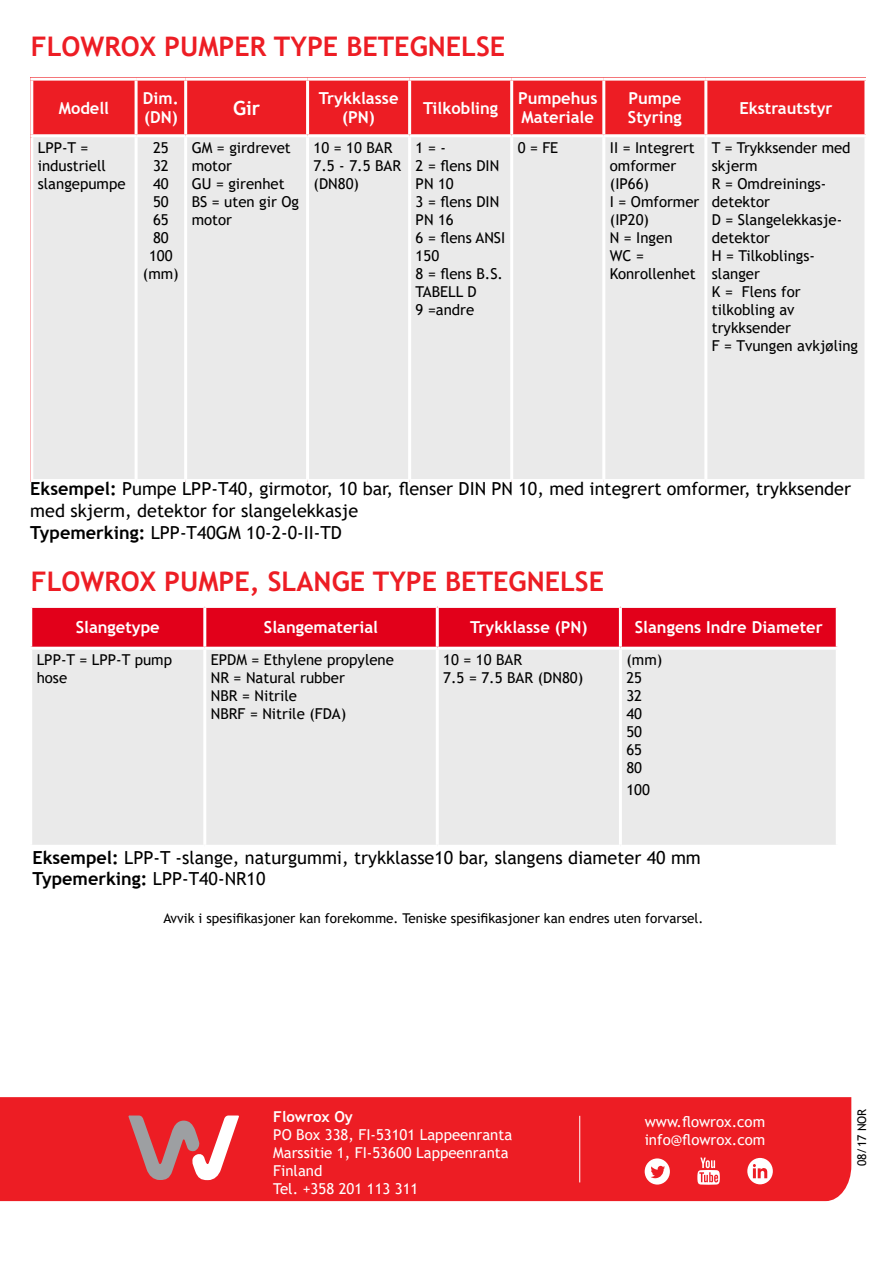
<style>
.page{position:relative;width:893px;height:1263px;background:#fff}
.page>*{position:absolute;margin:0;border:0;box-sizing:border-box;transform-origin:0 0}
.t1{font:700 27px "Trebuchet MS";color:#ed1d24}
.t2{font:700 19.5px "Trebuchet MS";color:#fff}
.t3{font:18px/21.6px "Trebuchet MS";color:#000}
.t4{font:700 16.5px/19.8px "Trebuchet MS";color:#fff}
.t5{font:15px/18px "Trebuchet MS";color:#000}
.t6{font:15px/18px "Trebuchet MS";color:#fff}
.t7{font:700 15px "Trebuchet MS";color:#fff}
.t8{font:13.5px "Trebuchet MS";color:#000}
.t9{font:12px "Trebuchet MS";color:#000}
.s1{font-weight:700}
</style>
<div class="page">
<div style="left:0;top:1097px;width:851px;height:104px;background:#ed1d24"></div>
<svg style="left:128px;top:1115px;width:111px;height:65px;background:#da6368"></svg>
<hr style="left:579px;top:1116px;width:1px;height:66px;background:#fff">
<svg style="left:645px;top:1158px;width:25px;height:26px"></svg>
<svg style="left:747px;top:1158px;width:26px;height:26px"></svg>
<svg style="left:753px;top:1164px;width:14px;height:14px"></svg>
<svg style="left:697px;top:1157px;width:23px;height:28px"></svg>
<div style="left:30px;top:78px;width:836px;height:404px;background:#ed1d24"></div>
<svg style="left:33px;top:81px;width:573px;height:53px"></svg>
<div style="left:33px;top:137px;width:831px;height:342px;background:#eaeaea"></div>
<hr style="left:30px;top:137px;width:3px;height:342px;background:#fff">
<hr style="left:30px;top:479px;width:106px;height:3px;background:#fff">
<hr style="left:135px;top:137px;width:3px;height:342px;background:#fff">
<hr style="left:136px;top:479px;width:50px;height:3px;background:#fff">
<hr style="left:184px;top:137px;width:3px;height:342px;background:#fff">
<hr style="left:186px;top:479px;width:122px;height:3px;background:#fff">
<hr style="left:306px;top:137px;width:3px;height:342px;background:#fff">
<hr style="left:308px;top:479px;width:102px;height:3px;background:#fff">
<hr style="left:408px;top:137px;width:3px;height:342px;background:#fff">
<hr style="left:410px;top:479px;width:102px;height:3px;background:#fff">
<hr style="left:510px;top:137px;width:3px;height:342px;background:#fff">
<hr style="left:512px;top:479px;width:92px;height:3px;background:#fff">
<hr style="left:602px;top:137px;width:3px;height:342px;background:#fff">
<hr style="left:604px;top:479px;width:102px;height:3px;background:#fff">
<hr style="left:704px;top:137px;width:3px;height:342px;background:#fff">
<hr style="left:864px;top:137px;width:3px;height:342px;background:#fff">
<hr style="left:706px;top:479px;width:161px;height:3px;background:#fff">
<hr style="left:30px;top:81px;width:3px;height:53px;background:#fff">
<hr style="left:30px;top:78px;width:106px;height:3px;background:#fff">
<hr style="left:30px;top:134px;width:106px;height:3px;background:#fff">
<hr style="left:604px;top:78px;width:102px;height:3px;background:#fff">
<hr style="left:604px;top:134px;width:102px;height:3px;background:#fff">
<hr style="left:186px;top:78px;width:122px;height:3px;background:#fff">
<hr style="left:186px;top:134px;width:122px;height:3px;background:#fff">
<hr style="left:135px;top:81px;width:3px;height:53px;background:#fff">
<hr style="left:136px;top:78px;width:50px;height:3px;background:#fff">
<hr style="left:184px;top:81px;width:3px;height:53px;background:#fff">
<hr style="left:136px;top:134px;width:50px;height:3px;background:#fff">
<hr style="left:306px;top:81px;width:3px;height:53px;background:#fff">
<hr style="left:308px;top:78px;width:102px;height:3px;background:#fff">
<hr style="left:308px;top:134px;width:102px;height:3px;background:#fff">
<hr style="left:408px;top:81px;width:3px;height:53px;background:#fff">
<hr style="left:410px;top:78px;width:102px;height:3px;background:#fff">
<hr style="left:410px;top:134px;width:102px;height:3px;background:#fff">
<hr style="left:510px;top:81px;width:3px;height:53px;background:#fff">
<hr style="left:512px;top:78px;width:92px;height:3px;background:#fff">
<hr style="left:602px;top:81px;width:3px;height:53px;background:#fff">
<hr style="left:512px;top:134px;width:92px;height:3px;background:#fff">
<hr style="left:704px;top:81px;width:3px;height:53px;background:#fff">
<hr style="left:706px;top:78px;width:161px;height:3px;background:#fff">
<hr style="left:864px;top:81px;width:3px;height:53px;background:#fff">
<hr style="left:706px;top:134px;width:161px;height:3px;background:#fff">
<div style="left:32px;top:608px;width:804px;height:39px;background:#e2001a"></div>
<div style="left:205px;top:606px;width:232px;height:42px;background:#e2001a"></div>
<div style="left:32px;top:650px;width:804px;height:195px;background:#eaeaea"></div>
<hr style="left:203px;top:650px;width:3px;height:195px;background:#fff">
<hr style="left:436px;top:650px;width:3px;height:195px;background:#fff">
<hr style="left:619px;top:608px;width:3px;height:39px;background:#fff">
<hr style="left:619px;top:650px;width:3px;height:195px;background:#fff">
<hr style="left:203px;top:608px;width:3px;height:39px;background:#fff">
<hr style="left:205px;top:605px;width:232px;height:3px;background:#fff">
<hr style="left:436px;top:608px;width:3px;height:39px;background:#fff">
<hr style="left:205px;top:647px;width:232px;height:3px;background:#fff">
<h1 class="t1" style="left:31px;top:29px;width:476px">FLOWROX PUMPER TYPE BETEGNELSE</h1>
<p class="t4" style="left:59px;top:98px;width:52px">Modell</p>
<p class="t4" style="left:143px;top:88px;width:37px">Dim. (DN)</p>
<h2 class="t2" style="left:233px;top:96px;width:29px">Gir</h2>
<p class="t4" style="left:319px;top:88px;width:81px;text-align:center">Trykklasse (PN)</p>
<p class="t4" style="left:423px;top:98px;width:77px">Tilkobling</p>
<p class="t4" style="left:518px;top:88px;width:81px">Pumpehus<br>Materiale</p>
<p class="t4" style="left:628px;top:88px;width:55px">Pumpe<br>Styring</p>
<p class="t4" style="left:739px;top:98px;width:95px">Ekstrautstyr</p>
<p class="t5" style="left:38px;top:138px;width:89px">LPP-T = industriell slangepumpe</p>
<p class="t5" style="left:143px;top:138px;width:37px;text-align:center">25<br>32<br>40<br>50<br>65<br>80<br>100 (mm)</p>
<p class="t5" style="left:192px;top:138px;width:109px">GM = girdrevet motor<br>GU = girenhet<br>BS = uten gir Og motor</p>
<p class="t5" style="left:314px;top:138px;width:89px">10 = 10 BAR<br>7.5 - 7.5 BAR (DN80)</p>
<p class="t5" style="left:416px;top:138px;width:91px">1 = -<br>2 = flens DIN<br>PN 10<br>3 = flens DIN<br>PN 16<br>6 = flens ANSI<br>150<br>8 = flens B.S.<br>TABELL D<br>9 =andre</p>
<p class="t5" style="left:518px;top:138px;width:42px">0 = FE</p>
<p class="t5" style="left:610px;top:138px;width:91px">II = Integrert omformer (IP66)<br>I = Omformer (IP20)<br>N = Ingen<br>WC =<br>Konrollenhet</p>
<p class="t5" style="left:712px;top:138px;width:148px">T = Trykksender med skjerm<br>R = Omdreinings&shy;detektor<br>D = Slangelekkasje&shy;detektor<br>H = Tilkoblings&shy;slanger<br>K = Flens for tilkobling av trykksender<br>F = Tvungen avkjøling</p>
<p class="t3" style="left:30px;top:478px;width:822px"><span class="s1">Eksempel:</span> Pumpe LPP-T40, girmotor, 10 bar, flenser DIN PN 10, med integrert omformer, trykksender med skjerm, detektor for slangelekkasje<br><span class="s1">Typemerking:</span> LPP-T40GM 10-2-0-II-TD</p>
<h1 class="t1" style="left:31px;top:564px;width:575px">FLOWROX PUMPE, SLANGE TYPE BETEGNELSE</h1>
<p class="t4" style="left:76px;top:618px;width:86px">Slangetype</p>
<p class="t4" style="left:264px;top:618px;width:116px">Slangematerial</p>
<p class="t4" style="left:470px;top:618px;width:119px">Trykklasse (PN)</p>
<p class="t4" style="left:635px;top:618px;width:189px">Slangens Indre Diameter</p>
<p class="t5" style="left:37px;top:651px;width:137px">LPP-T = LPP-T pump hose</p>
<p class="t5" style="left:211px;top:651px;width:185px">EPDM = Ethylene propylene<br>NR = Natural rubber<br>NBR = Nitrile<br>NBRF = Nitrile (FDA)</p>
<p class="t5" style="left:443px;top:651px;width:141px">10 = 10 BAR<br>7.5 = 7.5 BAR (DN80)</p>
<p class="t5" style="left:626px;top:651px;width:37px">(mm)<br>25<br>32<br>40<br>50<br>65<br>80</p>
<p class="t5" style="left:626px;top:780px;width:25px">100</p>
<p class="t3" style="left:32px;top:846px;width:670px"><span class="s1">Eksempel:</span> LPP-T -slange, naturgummi, trykklasse10 bar, slangens diameter 40 mm<br><span class="s1">Typemerking:</span> LPP-T40-NR10</p>
<p class="t8" style="left:163px;top:910px;width:541px">Avvik i spesifikasjoner kan forekomme. Teniske spesifikasjoner kan endres uten forvarsel.</p>
<p class="t7" style="left:273px;top:1107px;width:81px">Flowrox Oy</p>
<p class="t6" style="left:273px;top:1125px;width:240px">PO Box 338, FI-53101 Lappeenranta<br>Marssitie 1, FI-53600 Lappeenranta<br>Finland<br>Tel. +358 201 113 311</p>
<p class="t6" style="left:645px;top:1112px;width:122px">www.flowrox.com info@flowrox.com</p>
<p class="t9" style="left:854px;top:1166px;width:59px;rotate:-90deg">08/17 NOR</p>
</div>
